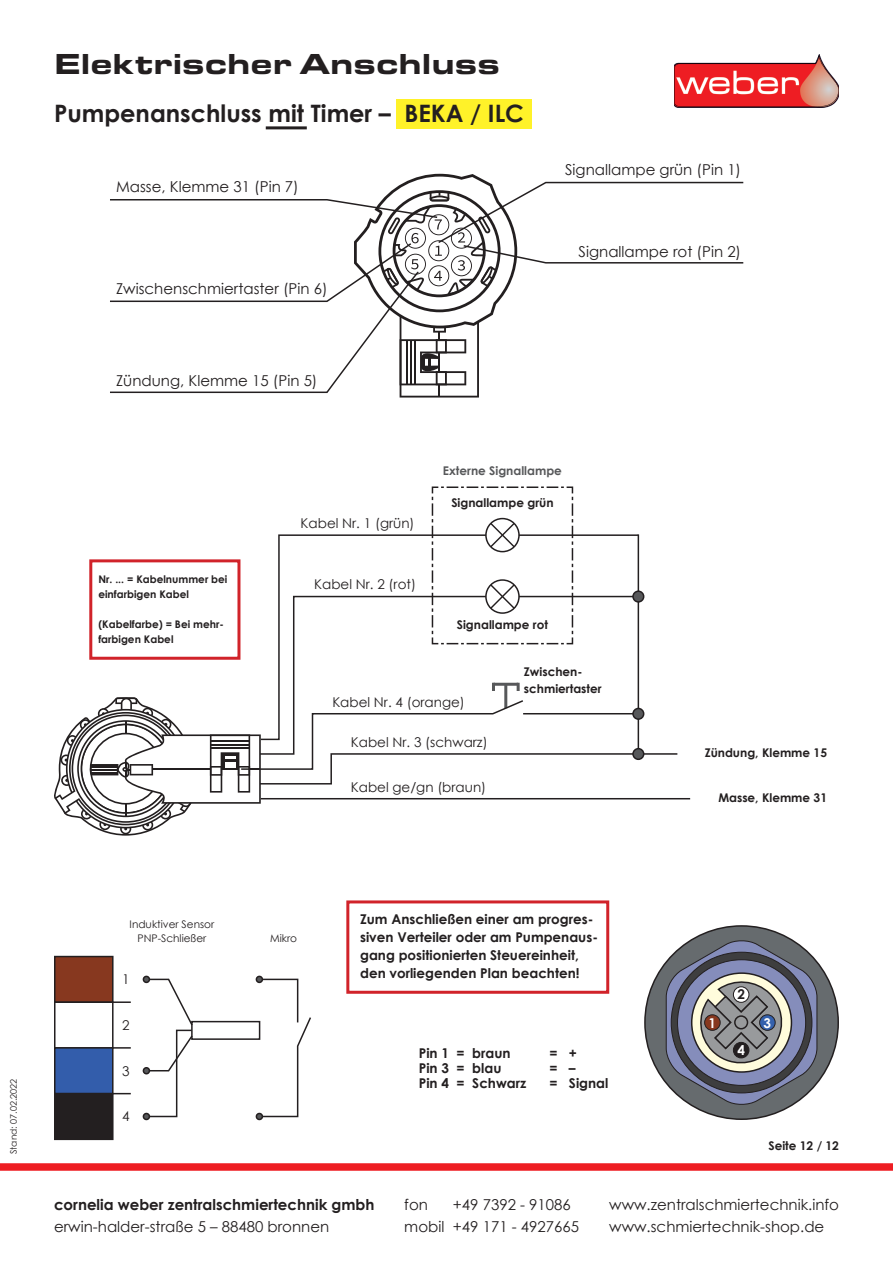
<style>
.page{position:relative;width:893px;height:1263px;background:#fff}
.page>*{position:absolute;margin:0;border:0;box-sizing:border-box;transform-origin:0 0}
.t1{font:900 30px "Eurostile Ext";color:#231f20}
.t2{font:700 24px "Century Gothic";color:#231f20}
.t3{font:15px/22.5px "Century Gothic";color:#231f20}
.t4{font:700 15px "Century Gothic";color:#231f20}
.t5{font:700 13.5px/18px "Century Gothic";color:#231f20}
.t6{font:13.5px "Century Gothic";color:#231f20}
.t7{font:700 13.5px "Century Gothic";color:#fff}
.t8{font:700 12px/16.5px "Century Gothic";color:#231f20}
.t9{font:700 12px "Century Gothic";color:#57585a}
.t10{font:700 10.5px/15px "Century Gothic";color:#231f20}
.t11{font:10.5px/13.5px "Century Gothic";color:#231f20;text-align:center}
.t12{font:9px "Century Gothic";color:#231f20}
</style>
<div class="page">
<div style="left:396px;top:99px;width:135px;height:30px;background:#fff229"></div>
<div style="left:0;top:1163px;width:893px;height:8px;background:#ee1d23"></div>
<svg style="left:674px;top:55px;width:165px;height:52px"></svg>
<hr style="left:266px;top:126px;width:41px;height:3px;background:#231f20">
<svg style="left:110px;top:174px;width:634px;height:223px"></svg>
<svg style="left:278px;top:534px;width:362px;height:163px"></svg>
<svg style="left:278px;top:595px;width:360px;height:102px"></svg>
<hr style="left:638px;top:534px;width:1px;height:221px;background:#231f20">
<hr style="left:261px;top:798px;width:429px;height:1px;background:#231f20">
<div style="left:633px;top:591px;width:11px;height:11px;background:#57585a;border-radius:50%"></div>
<div style="left:632px;top:590px;width:12px;height:13px;border:2px solid #231f20;border-radius:50%"></div>
<svg style="left:54px;top:697px;width:625px;height:139px"></svg>
<svg style="left:431px;top:486px;width:143px;height:159px"></svg>
<div style="left:89px;top:559px;width:151px;height:101px;border:3px solid #d1232a"></div>
<div style="left:346px;top:900px;width:263px;height:94px;border:3px solid #d1232a"></div>
<div style="left:55px;top:956px;width:58px;height:46px;background:#87381f"></div>
<div style="left:54px;top:956px;width:60px;height:47px;border:2px solid #231f20"></div>
<div style="left:54px;top:1001px;width:60px;height:48px;border:2px solid #231f20"></div>
<div style="left:55px;top:1048px;width:58px;height:45px;background:#335dab"></div>
<div style="left:54px;top:1047px;width:60px;height:47px;border:2px solid #231f20"></div>
<div style="left:55px;top:1094px;width:58px;height:45px;background:#231f20"></div>
<div style="left:54px;top:1093px;width:60px;height:47px;border:2px solid #231f20"></div>
<div style="left:191px;top:1021px;width:69px;height:19px;border:2px solid #231f20"></div>
<svg style="left:143px;top:976px;width:51px;height:143px"></svg>
<div style="left:143px;top:1113px;width:7px;height:7px;border:2px solid #231f20;border-radius:50%"></div>
<svg style="left:256px;top:976px;width:55px;height:143px"></svg>
<div style="left:256px;top:1113px;width:7px;height:7px;border:2px solid #231f20;border-radius:50%"></div>
<svg style="left:113px;top:1001px;width:18px;height:2px"></svg>
<svg style="left:113px;top:1047px;width:18px;height:2px"></svg>
<svg style="left:113px;top:1093px;width:18px;height:1px"></svg>
<div style="left:645px;top:926px;width:193px;height:193px;background:#666b6e;border-radius:50%"></div>
<svg style="left:665px;top:938px;width:153px;height:168px"></svg>
<div style="left:735px;top:1016px;width:12px;height:13px;background:#989a9c;border-radius:50%"></div>
<div style="left:734px;top:1015px;width:14px;height:14px;border:2px solid #231f20;border-radius:50%"></div>
<div style="left:733px;top:1042px;width:16px;height:16px;background:#231f20;border-radius:50%"></div>
<div style="left:733px;top:1042px;width:16px;height:16px;border:1px solid #231f20;border-radius:50%"></div>
<div style="left:760px;top:1015px;width:15px;height:15px;background:#3461ad;border-radius:50%"></div>
<div style="left:759px;top:1014px;width:16px;height:17px;border:1px solid #231f20;border-radius:50%"></div>
<div style="left:705px;top:1015px;width:15px;height:15px;background:#87381f;border-radius:50%"></div>
<div style="left:704px;top:1014px;width:16px;height:17px;border:1px solid #231f20;border-radius:50%"></div>
<div style="left:733px;top:987px;width:16px;height:15px;background:#fff;border-radius:50%"></div>
<div style="left:733px;top:986px;width:16px;height:17px;border:1px solid #231f20;border-radius:50%"></div>
<p class="t1" style="left:54px;top:41px;width:447px">Elektrischer Anschluss</p>
<p class="t2" style="left:54px;top:95px;width:471px">Pumpenanschluss mit Timer – BEKA / ILC</p>
<p class="t3" style="left:116px;top:175px;width:184px">Masse, Klemme 31 (Pin 7)</p>
<p class="t3" style="left:116px;top:277px;width:213px">Zwischenschmiertaster (Pin 6)</p>
<p class="t3" style="left:116px;top:369px;width:203px">Zündung, Klemme 15 (Pin 5)</p>
<p class="t3" style="left:565px;top:158px;width:178px">Signallampe grün (Pin 1)</p>
<p class="t3" style="left:579px;top:240px;width:164px">Signallampe rot (Pin 2)</p>
<p class="t9" style="left:443px;top:462px;width:121px">Externe Signallampe</p>
<p class="t10" style="left:98px;top:572px;width:131px">Nr. ... = Kabelnummer bei einfarbigen Kabel</p>
<p class="t10" style="left:98px;top:617px;width:127px">(Kabelfarbe) = Bei mehr&shy;farbigen Kabel</p>
<p class="t6" style="left:301px;top:514px;width:115px">Kabel Nr. 1 (grün)</p>
<p class="t6" style="left:314px;top:575px;width:103px">Kabel Nr. 2 (rot)</p>
<p class="t8" style="left:451px;top:494px;width:104px">Signallampe grün</p>
<p class="t8" style="left:457px;top:615px;width:93px">Signallampe rot</p>
<p class="t8" style="left:524px;top:663px;width:79px">Zwischen&shy;schmiertaster</p>
<p class="t6" style="left:332px;top:692px;width:134px">Kabel Nr. 4 (orange)</p>
<p class="t6" style="left:351px;top:732px;width:138px">Kabel Nr. 3 (schwarz)</p>
<p class="t6" style="left:351px;top:777px;width:137px">Kabel ge/gn (braun)</p>
<p class="t8" style="left:705px;top:744px;width:124px">Zündung, Klemme 15</p>
<p class="t8" style="left:718px;top:789px;width:110px">Masse, Klemme 31</p>
<p class="t12" style="left:7px;top:1154px;width:77px;rotate:-90deg">Stand: 07.02.2022</p>
<p class="t11" style="left:130px;top:918px;width:86px">Induktiver Sensor<br>PNP-Schließer</p>
<p class="t6" style="left:122px;top:970px;width:9px">1</p>
<p class="t6" style="left:122px;top:1015px;width:9px">2</p>
<p class="t6" style="left:122px;top:1061px;width:9px">3</p>
<p class="t6" style="left:122px;top:1107px;width:9px">4</p>
<p class="t11" style="left:270px;top:931px;width:29px">Mikro</p>
<p class="t5" style="left:360px;top:909px;width:239px">Zum Anschließen einer am progres&shy;siven Verteiler oder am Pumpenaus&shy;gang positionierten Steuereinheit, den vorliegenden Plan beachten!</p>
<p class="t7" style="left:709px;top:1012px;width:9px">1</p>
<p class="t5" style="left:737px;top:985px;width:9px">2</p>
<p class="t5" style="left:419px;top:1043px;width:93px">Pin 1 = braun</p>
<p class="t5" style="left:549px;top:1043px;width:29px">= +</p>
<p class="t7" style="left:737px;top:1040px;width:9px">4</p>
<p class="t5" style="left:419px;top:1058px;width:84px">Pin 3 = blau</p>
<p class="t5" style="left:549px;top:1058px;width:28px">= –</p>
<p class="t5" style="left:419px;top:1073px;width:109px">Pin 4 = Schwarz</p>
<p class="t5" style="left:549px;top:1073px;width:60px">= Signal</p>
<p class="t7" style="left:764px;top:1012px;width:9px">3</p>
<p class="t8" style="left:768px;top:1137px;width:72px">Seite 12 / 12</p>
<p class="t4" style="left:54px;top:1193px;width:322px">cornelia weber zentralschmiertechnik gmbh</p>
<p class="t3" style="left:54px;top:1215px;width:277px">erwin-halder-straße 5 – 88480 bronnen</p>
<p class="t3" style="left:404px;top:1193px;width:42px">fon mobil</p>
<p class="t3" style="left:453px;top:1193px;width:128px">+49 7392 - 91086 +49 171 - 4927665</p>
<p class="t3" style="left:609px;top:1193px;width:231px">www.zentralschmiertechnik.info www.schmiertechnik-shop.de</p>
</div>
